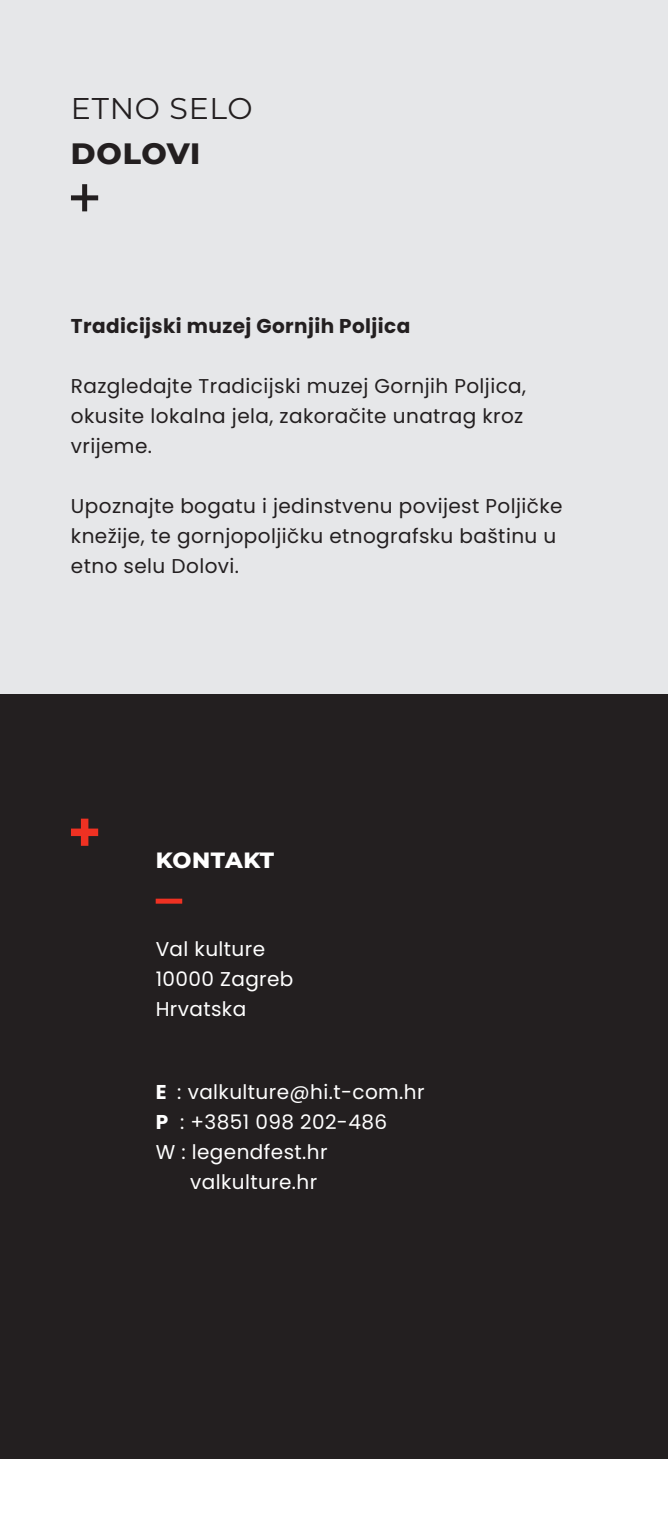
<style>
.page{position:relative;width:668px;height:1530px;background:#fff}
.page>*{position:absolute;margin:0;border:0;box-sizing:border-box;transform-origin:0 0}
.H_-_2{font:30px "Montserrat";letter-spacing:.025em;color:#231f20}
.H_-_2-2{font:800 30px "Montserrat";letter-spacing:.015em;color:#231f20}
.H_-_3{font:800 22.5px "Montserrat";letter-spacing:.01em;color:#fff}
.Body_Text{font:20px/30px "Poppins";letter-spacing:.02em;color:#231f20}
.Body_Text-2{font:20px "Poppins";letter-spacing:.02em;color:#fff}
.Body_Text-3{font:700 20px "Poppins";letter-spacing:.02em;color:#231f20}
.s1{font-weight:700}
</style>
<div class="page">
<div style="left:0;top:0;width:667px;height:753px;background:#e6e7e9"></div>
<div style="left:82px;top:184px;width:5px;height:27px;background:#231f20"></div>
<div style="left:71px;top:195px;width:27px;height:5px;background:#231f20"></div>
<div style="left:0;top:694px;width:667px;height:765px;background:#231f20"></div>
<div style="left:155px;top:899px;width:27px;height:5px;background:#ef3122"></div>
<div style="left:81px;top:819px;width:7px;height:27px;background:#ef3122"></div>
<div style="left:71px;top:829px;width:27px;height:7px;background:#ef3122"></div>
<p class="H_-_2" style="left:71px;top:87px;width:183px">ETNO SELO</p>
<p class="H_-_2-2" style="left:71px;top:131px;width:131px">DOLOVI</p>
<p class="Body_Text-3" style="left:71px;top:314px;width:340px">Tradicijski muzej Gornjih Poljica</p>
<p class="Body_Text" style="left:71px;top:371px;width:456px">Razgledajte Tradicijski muzej Gornjih Poljica, okusite lokalna jela, zakoračite unatrag kroz</p>
<p class="Body_Text" style="left:71px;top:431px;width:82px">vrijeme.</p>
<p class="Body_Text" style="left:71px;top:491px;width:492px">Upoznajte bogatu i jedinstvenu povijest Poljičke knežije, te gornjopoljičku etnografsku baštinu u etno selu Dolovi.</p>
<p class="H_-_3" style="left:155px;top:843px;width:120px">KONTAKT</p>
<p class="Body_Text-2" style="left:155px;top:937px;width:111px">Val kulture</p>
<p class="Body_Text-2" style="left:155px;top:967px;width:139px">10000 Zagreb</p>
<p class="Body_Text-2" style="left:155px;top:997px;width:92px">Hrvatska</p>
<p class="Body_Text-2" style="left:155px;top:1081px;width:270px"><span class="s1">E</span> : valkulture@hi.t-com.hr</p>
<p class="Body_Text-2" style="left:155px;top:1111px;width:233px"><span class="s1">P</span> : +3851 098 202-486</p>
<p class="Body_Text-2" style="left:155px;top:1141px;width:173px">W : legendfest.hr</p>
<p class="Body_Text-2" style="left:190px;top:1171px;width:128px">valkulture.hr</p>
</div>
